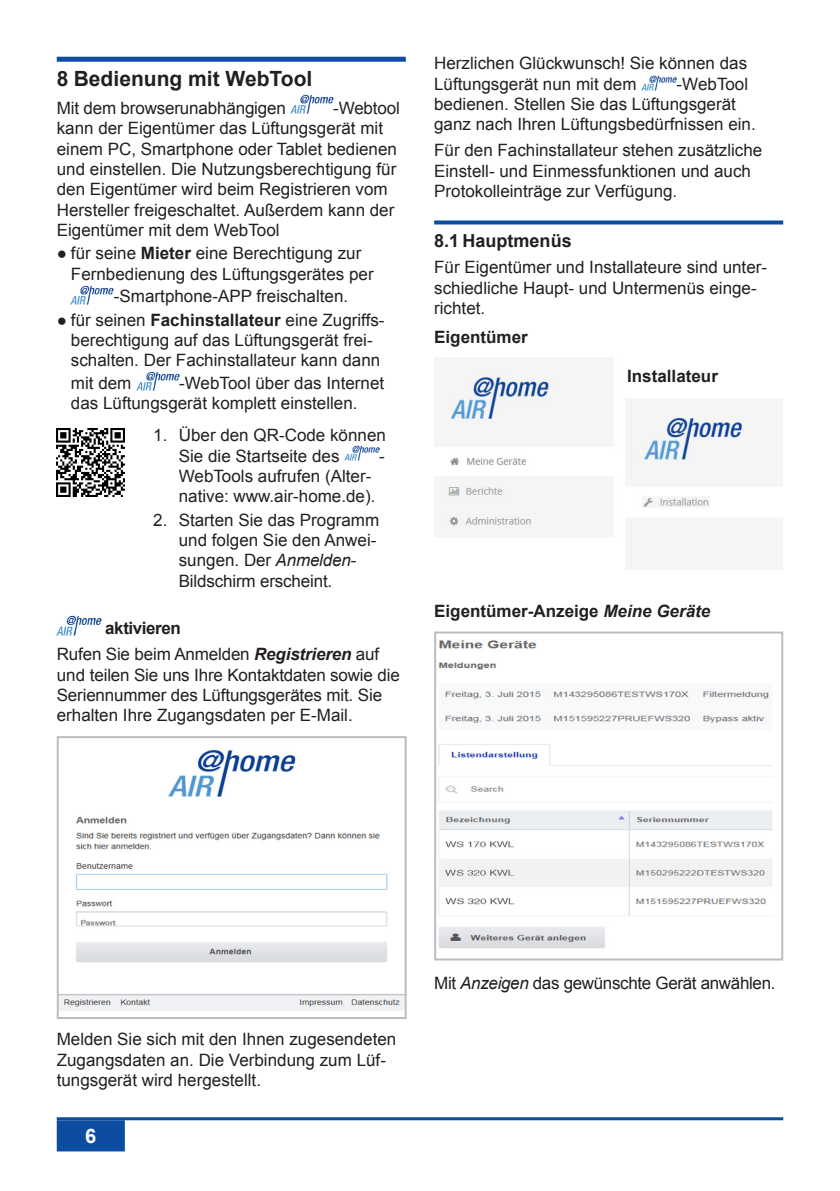
<style>
.page{position:relative;width:840px;height:1191px;background:#fff}
.page>*{position:absolute;margin:0;border:0;box-sizing:border-box;transform-origin:0 0}
.t1{font:700 21px "Arial";color:#231f20}
.t2{font:700 20px "Arial";color:#fff}
.t3{font:700 18px "Arial";color:#231f20}
.t4{font:17px/20.4px "Arial";color:#231f20}
.t5{font:700 17px "Arial";color:#231f20}
.t6{font:17px "Arial";letter-spacing:-.02em;color:#231f20}
.s1{font-weight:700}
.s2{font-style:italic}
.s3{font-weight:700;font-style:italic}
</style>
<div class="page">
<div style="left:58px;top:1121px;width:66px;height:29px;background:#0d4da1"></div>
<div style="left:57px;top:1120px;width:68px;height:31px;border:2px solid #0d4da1"></div>
<hr style="left:57px;top:1117px;width:725px;height:3px;background:#0d4da1">
<div style="left:57px;top:57px;width:348px;height:5px;background:#0d4da1"></div>
<img style="left:290px;top:95px;width:43px;height:19px">
<img style="left:71px;top:285px;width:43px;height:19px">
<img style="left:136px;top:372px;width:43px;height:19px">
<img style="left:57px;top:429px;width:68px;height:68px">
<img style="left:344px;top:445px;width:35px;height:16px">
<img style="left:57px;top:615px;width:44px;height:20px">
<img style="left:60px;top:749px;width:343px;height:261px">
<div style="left:57px;top:736px;width:349px;height:283px;border:2px solid #bcbdc0"></div>
<svg style="left:434px;top:220px;width:348px;height:4px"></svg>
<img style="left:641px;top:75px;width:35px;height:16px">
<img style="left:444px;top:373px;width:299px;height:164px">
<img style="left:438px;top:640px;width:335px;height:309px">
<div style="left:434px;top:631px;width:348px;height:329px;border:2px solid #bcbdc0"></div>
<p class="t1" style="left:57px;top:64px;width:257px">8 Bedienung mit WebTool</p>
<p class="t4" style="left:57px;top:98px;width:230px">Mit dem browserunabhängigen</p>
<p class="t4" style="left:57px;top:98px;width:344px;text-indent:276px">-Webtool kann der Eigentümer das Lüftungsgerät mit einem PC, Smartphone oder Tablet bedienen und einstellen. Die Nutzungsberechtigung für den Eigentümer wird beim Registrieren vom Hersteller freigeschaltet. Außerdem kann der Eigentümer mit dem WebTool</p>
<p class="t4" style="left:71px;top:243px;width:304px;text-indent:-14px">● für seine <span class="s1">Mieter</span> eine Berechtigung zur<br>Fernbedienung des Lüftungsgerätes per</p>
<p class="t4" style="left:114px;top:286px;width:236px">-Smartphone-APP freischalten.</p>
<p class="t4" style="left:57px;top:310px;width:329px;text-align:center">● für seinen <span class="s1">Fachinstallateur</span> eine Zugriffs&shy;berechtigung auf das Lüftungsgerät frei&shy;schalten. Der Fachinstallateur kann dann</p>
<p class="t4" style="left:71px;top:373px;width:62px">mit dem</p>
<p class="t4" style="left:71px;top:373px;width:314px;text-indent:108px">-WebTool über das Internet das Lüftungsgerät komplett einstellen.</p>
<p class="t4" style="left:179px;top:425px;width:208px;text-indent:-26px">1. Über den QR-Code können<br>Sie die Startseite des</p>
<p class="t4" style="left:379px;top:445px;width:7px">-</p>
<p class="t4" style="left:179px;top:466px;width:198px">WebTools aufrufen (Alter&shy;native: www.air-home.de).</p>
<p class="t4" style="left:179px;top:509px;width:202px;text-indent:-26px">2. Starten Sie das Programm und folgen Sie den Anwei&shy;sungen. Der <span class="s2">Anmelden</span>-<br>Bildschirm erscheint.</p>
<p class="t4" style="left:57px;top:615px;width:324px;line-height:26px;text-indent:48px"><span class="s1">aktivieren<br></span>Rufen Sie beim Anmelden <span class="s3">Registrieren</span> auf</p>
<p class="t4" style="left:57px;top:664px;width:344px">und teilen Sie uns Ihre Kontaktdaten sowie die<br>Seriennummer des Lüftungsgerätes mit. Sie erhalten Ihre Zugangsdaten per E-Mail.</p>
<p class="t4" style="left:434px;top:53px;width:314px">Herzlichen Glückwunsch! Sie können das<br>Lüftungsgerät nun mit dem</p>
<p class="t4" style="left:434px;top:73px;width:323px;text-indent:242px">-WebTool bedienen. Stellen Sie das Lüftungsgerät ganz nach Ihren Lüftungsbedürfnissen ein.</p>
<p class="t4" style="left:434px;top:140px;width:329px">Für den Fachinstallateur stehen zusätzliche<br>Einstell- und Einmessfunktionen und auch<br>Protokolleinträge zur Verfügung.</p>
<p class="t3" style="left:434px;top:229px;width:139px">8.1 Hauptmenüs</p>
<p class="t4" style="left:434px;top:257px;width:334px">Für Eigentümer und Installateure sind unter&shy;schiedliche Haupt- und Untermenüs einge&shy;richtet.</p>
<p class="t5" style="left:434px;top:326px;width:95px">Eigentümer</p>
<p class="t5" style="left:626px;top:365px;width:92px">Installateur</p>
<p class="t5" style="left:434px;top:599px;width:277px">Eigentümer-Anzeige <span class="s2">Meine Geräte</span></p>
<p class="t4" style="left:57px;top:1029px;width:341px">Melden Sie sich mit den Ihnen zugesendeten<br>Zugangsdaten an. Die Verbindung zum Lüf&shy;tungsgerät wird hergestellt.</p>
<p class="t2" style="left:85px;top:1122px;width:13px">6</p>
<p class="t6" style="left:434px;top:972px;width:343px">Mit <span class="s2">Anzeigen</span> das gewünschte Gerät anwählen.</p>
</div>
